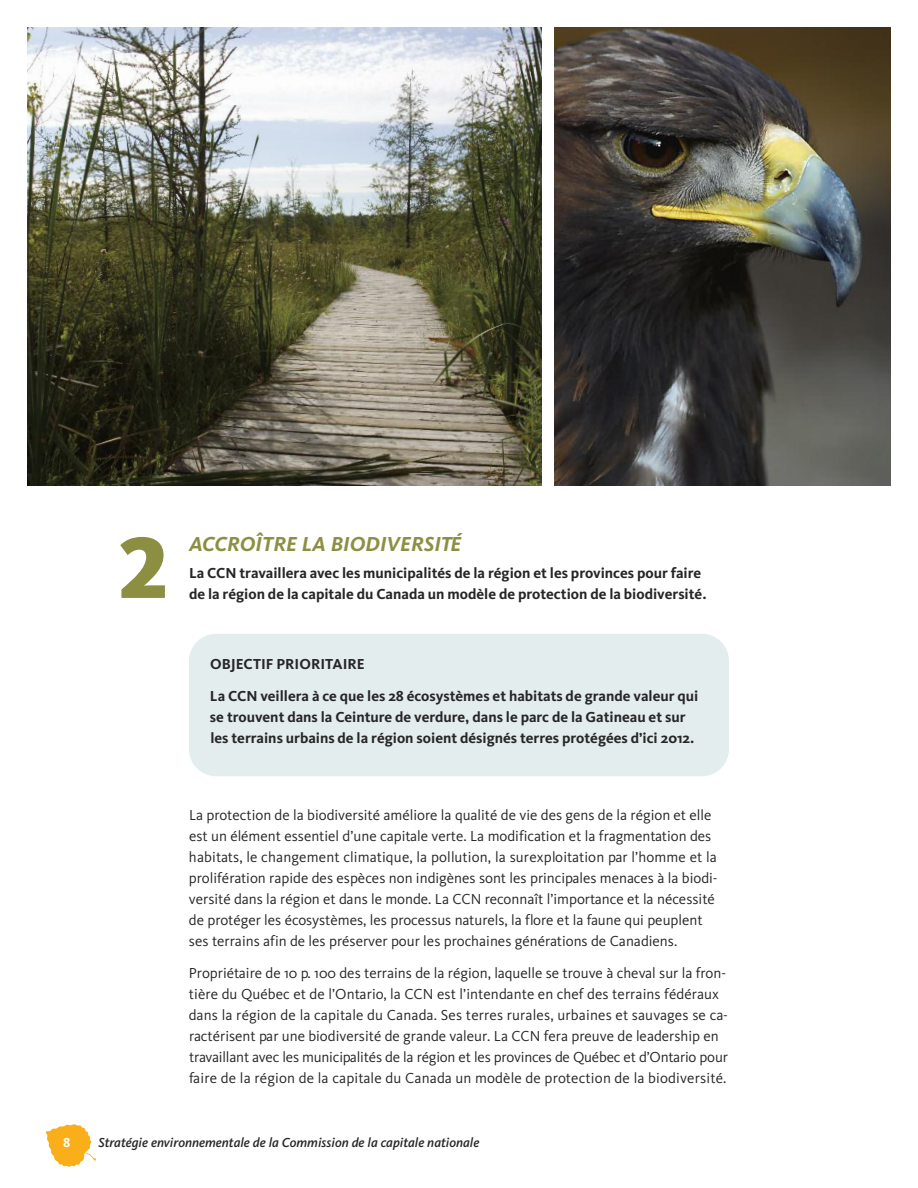
<style>
.page{position:relative;width:918px;height:1188px;background:#fff}
.page>*{position:absolute;margin:0;border:0;box-sizing:border-box;transform-origin:0 0}
.t1{font:90px "Kievit Black SC";color:#8c8f42}
.t2{font:italic 700 21px "Kievit";color:#8c8f42}
.t3{font:15px/21px "Kievit";color:#272627}
.t4{font:700 15px/21px "Kievit";color:#272627}
.t5{font:italic 500 13.5px "Kievit";color:#272627}
.t6{font:700 13.5px "Kievit";color:#fff}
</style>
<div class="page">
<img style="left:28px;top:28px;width:514px;height:458px">
<img style="left:554px;top:28px;width:336px;height:458px">
<div style="left:189px;top:634px;width:540px;height:142px;background:#e4edee;border-radius:27px"></div>
<svg style="left:46px;top:1124px;width:50px;height:43px"></svg>
<p class="t1" style="left:120px;top:538px;width:49px">2</p>
<p class="t2" style="left:189px;top:537px;width:274px">ACCROÎTRE LA BIODIVERSITÉ</p>
<p class="t4" style="left:189px;top:564px;width:519px">La CCN travaillera avec les municipalités de la région et les provinces pour faire de la région de la capitale du Canada un modèle de protection de la biodiversité.</p>
<p class="t4" style="left:210px;top:649px;width:490px;line-height:32.2px">OBJECTIF PRIORITAIRE<br>La CCN veillera à ce que les 28 écosystèmes et habitats de grande valeur qui</p>
<p class="t4" style="left:210px;top:708px;width:486px">se trouvent dans la Ceinture de verdure, dans le parc de la Gatineau et sur les terrains urbains de la région soient désignés terres protégées d’ici 2012.</p>
<p class="t3" style="left:189px;top:806px;width:530px">La protection de la biodiversité améliore la qualité de vie des gens de la région et elle est un élément essentiel d’une capitale verte. La modification et la fragmentation des habitats, le changement climatique, la pollution, la surexploitation par l’homme et la prolifération rapide des espèces non indigènes sont les principales menaces à la biodi&shy;versité dans la région et dans le monde. La CCN reconnaît l’importance et la nécessité de protéger les écosystèmes, les processus naturels, la flore et la faune qui peuplent ses terrains afin de les préserver pour les prochaines générations de Canadiens.</p>
<p class="t3" style="left:189px;top:964px;width:540px">Propriétaire de 10 p. 100 des terrains de la région, laquelle se trouve à cheval sur la fron&shy;tière du Québec et de l’Ontario, la CCN est l’intendante en chef des terrains fédéraux dans la région de la capitale du Canada. Ses terres rurales, urbaines et sauvages se ca&shy;ractérisent par une biodiversité de grande valeur. La CCN fera preuve de leadership en travaillant avec les municipalités de la région et les provinces de Québec et d’Ontario pour faire de la région de la capitale du Canada un modèle de protection de la biodiversité.</p>
<p class="t6" style="left:63px;top:1138px;width:9px">8</p>
<p class="t5" style="left:99px;top:1138px;width:382px">Stratégie environnementale de la Commission de la capitale nationale</p>
</div>
